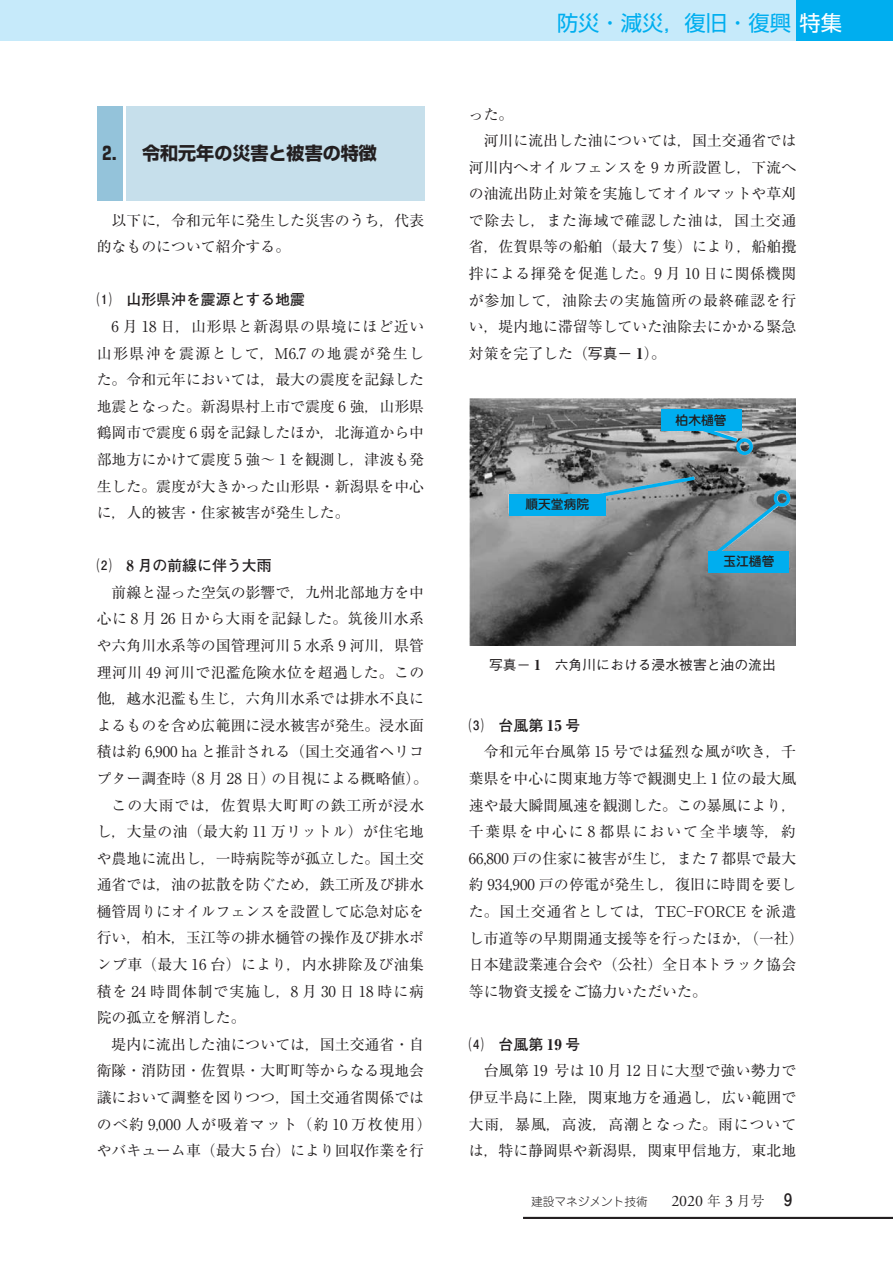
<style>
.page{position:relative;width:893px;height:1263px;background:#fff}
.page>*{position:absolute;margin:0;border:0;box-sizing:border-box;transform-origin:0 0}
.t1{font:21.3px "Shin Go Pr 6 N";color:#00aeef}
.t2{font:700 18px "Shin Go Pr 6 N";color:#231f20}
.t3{font:14.85px/26.5px "Ryumin Pr 6 N";color:#231f20}
.t4{font:14.85px "Ryumin Pr 6 N";letter-spacing:.03em;color:#231f20}
.t5{font:14.85px "Ryumin Pr 6 N";letter-spacing:.055em;color:#231f20}
.t6{font:700 14.85px "Futo Go B101 Pr 6 N";color:#231f20}
.t7{font:14.85px "Ryumin Pr 6 N";letter-spacing:.095em;color:#231f20}
.t8{font:14.85px "Ryumin Pr 6 N";letter-spacing:.065em;color:#231f20}
.t9{font:14.85px "Ryumin Pr 6 N";letter-spacing:.05em;color:#231f20}
.t10{font:500 13.8px "Gothic BBB Pr 6 N";color:#231f20}
.t11{font:500 12.75px "Jun 34 Pro";color:#231f20}
.t12{font:300 11.7px "Jun 101 Pro";color:#231f20}
.s1{font-family:"Ryumin Pr 6 N";font-weight:800}
.s2{color:#fff}
.s3{font-family:"Gothic BBB Pr 6 N";font-weight:500}
.s4{font-weight:800}
.s5{font-family:"Adobe Garamond Pro";font-weight:400;font-size:15.9px}
.s6{font-family:"Ryumin Pr 6 N";font-size:13.8px}
.s7{font-family:"Jun 34 Pro";font-weight:500;font-size:15.9px}
</style>
<div class="page">
<div style="left:795px;top:0;width:98px;height:40px;background:#00aeef"></div>
<div style="left:0;top:0;width:795px;height:40px;background:#c6eafa"></div>
<div style="left:97px;top:106px;width:26px;height:95px;background:#94c3da"></div>
<div style="left:126px;top:106px;width:298px;height:95px;background:#c6dfeb"></div>
<img style="left:470px;top:399px;width:325px;height:246px">
<div style="left:509px;top:494px;width:96px;height:21px;background:#00aeef"></div>
<div style="left:661px;top:409px;width:80px;height:22px;background:#00aeef"></div>
<div style="left:708px;top:551px;width:81px;height:21px;background:#00aeef"></div>
<div style="left:736px;top:438px;width:17px;height:17px;border:3px solid #00aeef;border-radius:50%"></div>
<div style="left:774px;top:490px;width:16px;height:17px;border:3px solid #00aeef;border-radius:50%"></div>
<svg style="left:699px;top:431px;width:42px;height:14px"></svg>
<svg style="left:586px;top:474px;width:112px;height:27px;background:#7a949d"></svg>
<svg style="left:712px;top:499px;width:71px;height:52px;background:#8b999e"></svg>
<hr style="left:523px;top:1217px;width:370px;height:2px;background:#231f20">
<p class="t2" style="left:102px;top:139px;width:276px">2. 　令和元年の災害と被害の特徴</p>
<p class="t3" style="left:97px;top:206px;width:329px;text-indent:15px">以下に，令和元年に発生した災害のうち，代表的なものについて紹介する。</p>
<p class="t6" style="left:97px;top:288px;width:210px">⑴　山形県沖を震源とする地震</p>
<p class="t3" style="left:97px;top:312px;width:329px;text-align:justify;text-indent:15px">6 月 18 日，山形県と新潟県の県境にほど近い山形県沖を震源として，M6.7 の地震が発生した。令和元年においては，最大の震度を記録した地震となった。新潟県村上市で震度 6 強，山形県鶴岡市で震度 6 弱を記録したほか，北海道から中部地方にかけて震度 5 強〜 1 を観測し，津波も発生した。震度が大きかった山形県・新潟県を中心に，人的被害・住家被害が発生した。</p>
<p class="t6" style="left:97px;top:554px;width:176px">⑵　<span class="s1">8</span> 月の前線に伴う大雨</p>
<p class="t3" style="left:112px;top:578px;width:314px">前線と湿った空気の影響で，九州北部地方を中</p>
<p class="t4" style="left:97px;top:607px;width:329px">心に 8 月 26 日から大雨を記録した。筑後川水系</p>
<p class="t3" style="left:97px;top:631px;width:329px">や六角川水系等の国管理河川 5 水系 9 河川，県管</p>
<p class="t4" style="left:97px;top:660px;width:329px">理河川 49 河川で氾濫危険水位を超過した。この</p>
<p class="t3" style="left:97px;top:684px;width:329px">他，越水氾濫も生じ，六角川水系では排水不良に</p>
<p class="t3" style="left:97px;top:711px;width:329px">よるものを含め広範囲に浸水被害が発生。浸水面</p>
<p class="t3" style="left:97px;top:738px;width:329px">積は約 6,900 ha と推計される（国土交通省ヘリコ</p>
<p class="t3" style="left:97px;top:764px;width:333px">プター調査時（8 月 28 日）の目視による概略値）。</p>
<p class="t5" style="left:112px;top:793px;width:314px">この大雨では，佐賀県大町町の鉄工所が浸水</p>
<p class="t4" style="left:97px;top:820px;width:329px">し，大量の油（最大約 11 万リットル）が住宅地</p>
<p class="t3" style="left:97px;top:844px;width:329px">や農地に流出し，一時病院等が孤立した。国土交</p>
<p class="t3" style="left:97px;top:871px;width:329px">通省では，油の拡散を防ぐため，鉄工所及び排水</p>
<p class="t3" style="left:97px;top:897px;width:329px">樋管周りにオイルフェンスを設置して応急対応を</p>
<p class="t3" style="left:97px;top:924px;width:329px">行い，柏木，玉江等の排水樋管の操作及び排水ポ</p>
<p class="t4" style="left:97px;top:953px;width:329px">ンプ車（最大 16 台）により，内水排除及び油集</p>
<p class="t8" style="left:97px;top:979px;width:329px">積を 24 時間体制で実施し，8 月 30 日 18 時に病</p>
<p class="t3" style="left:97px;top:1003px;width:150px">院の孤立を解消した。</p>
<p class="t3" style="left:112px;top:1030px;width:314px">堤内に流出した油については，国土交通省・自</p>
<p class="t3" style="left:97px;top:1057px;width:329px">衛隊・消防団・佐賀県・大町町等からなる現地会</p>
<p class="t3" style="left:97px;top:1083px;width:329px">議において調整を図りつつ，国土交通省関係では</p>
<p class="t7" style="left:97px;top:1112px;width:336px">のべ約 9,000 人が吸着マット（約 10 万枚使用）</p>
<p class="t3" style="left:97px;top:1136px;width:329px">やバキューム車（最大 5 台）により回収作業を行</p>
<h1 class="t1" style="left:557px;top:6px;width:286px">防災・減災，復旧・復興<span class="s2">特集</span></h1>
<p class="t3" style="left:469px;top:100px;width:46px">った。</p>
<p class="t3" style="left:484px;top:126px;width:314px">河川に流出した油については，国土交通省では</p>
<p class="t3" style="left:469px;top:153px;width:329px">河川内へオイルフェンスを 9 カ所設置し，下流へ</p>
<p class="t3" style="left:469px;top:180px;width:329px">の油流出防止対策を実施してオイルマットや草刈</p>
<p class="t5" style="left:469px;top:209px;width:329px">で除去し，また海域で確認した油は，国土交通</p>
<p class="t3" style="left:469px;top:233px;width:329px">省，佐賀県等の船舶（最大 7 隻）により，船舶攪</p>
<p class="t9" style="left:469px;top:262px;width:329px">拌による揮発を促進した。9 月 10 日に関係機関</p>
<p class="t5" style="left:469px;top:288px;width:329px">が参加して，油除去の実施箇所の最終確認を行</p>
<p class="t3" style="left:469px;top:313px;width:329px">い，堤内地に滞留等していた油除去にかかる緊急</p>
<p class="t3" style="left:469px;top:339px;width:199px">対策を完了した（<span class="s3">写真－</span> <span class="s4">1</span>）。</p>
<p class="t11" style="left:525px;top:494px;width:65px">順天堂病院</p>
<p class="t11" style="left:676px;top:410px;width:53px">柏木樋管</p>
<p class="t11" style="left:723px;top:551px;width:53px">玉江樋管</p>
<p class="t10" style="left:489px;top:654px;width:288px">写真－ <span class="s1">1</span>　六角川における浸水被害と油の流出</p>
<p class="t6" style="left:469px;top:713px;width:113px">⑶　台風第 <span class="s1">15</span> 号</p>
<p class="t3" style="left:469px;top:738px;width:336px;text-indent:15px">令和元年台風第 15 号では猛烈な風が吹き，千葉県を中心に関東地方等で観測史上 1 位の最大風速や最大瞬間風速を観測した。この暴風により，千葉県を中心に 8 都県において全半壊等，約<br>66,800 戸の住家に被害が生じ，また 7 都県で最大約 934,900 戸の停電が発生し，復旧に時間を要した。国土交通省としては，TEC-FORCE を派遣し市道等の早期開通支援等を行ったほか，（一社）日本建設業連合会や（公社）全日本トラック協会等に物資支援をご協力いただいた。</p>
<p class="t6" style="left:469px;top:1032px;width:113px">⑷　台風第 <span class="s1">19</span> 号</p>
<p class="t3" style="left:469px;top:1057px;width:329px;text-align:justify;text-indent:15px">台風第 19 号は 10 月 12 日に大型で強い勢力で伊豆半島に上陸，関東地方を通過し，広い範囲で大雨，暴風，高波，高潮となった。雨については，特に静岡県や新潟県，関東甲信地方，東北地</p>
<p class="t12" style="left:531px;top:1192px;width:262px">建設マネジメント技術　　<span class="s5">2020</span> <span class="s6">年</span> <span class="s5">3</span> <span class="s6">月号</span> <span class="s7">9</span></p>
</div>
